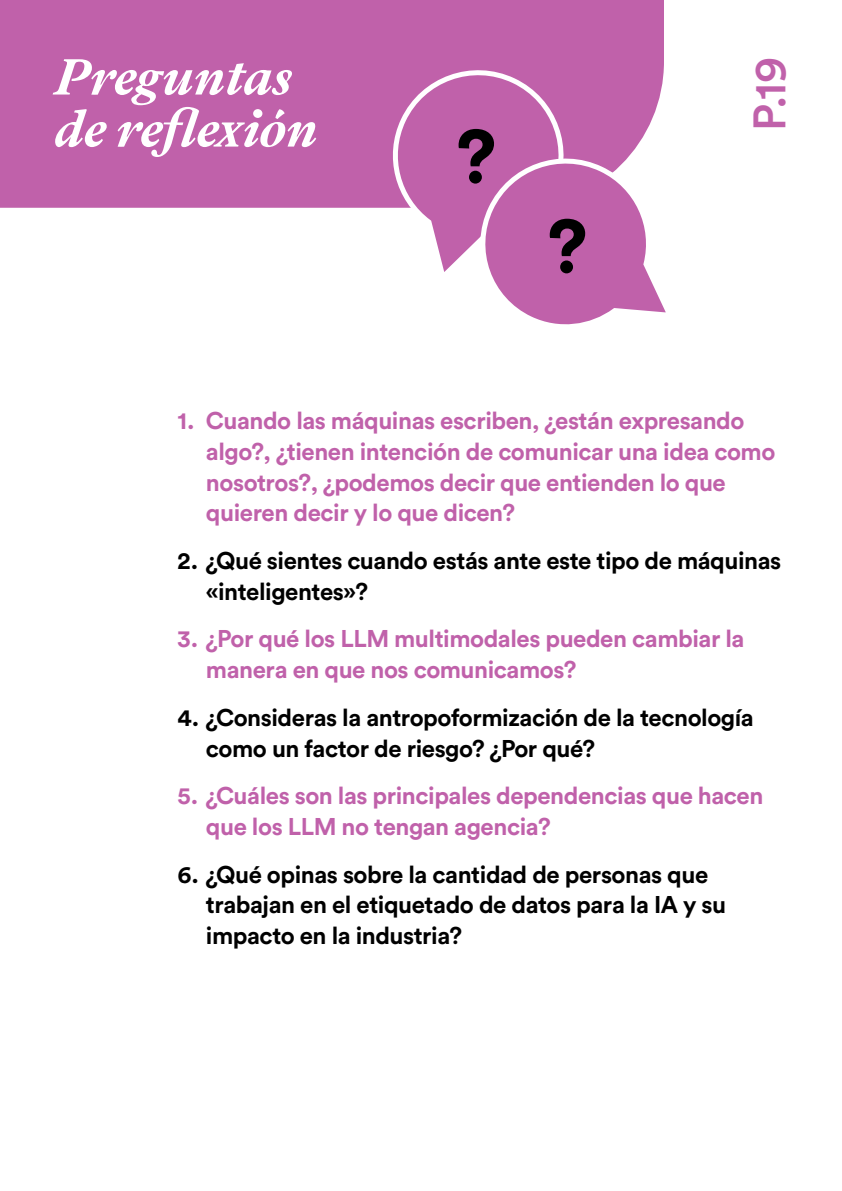
<style>
.page{position:relative;width:842px;height:1191px;background:#fff}
.page>*{position:absolute;margin:0;border:0;box-sizing:border-box;transform-origin:0 0}
.t1{font:900 74.5px "Circular Std";color:#000}
.t2{font:italic 700 56px/52px "Addington CF";letter-spacing:-.005em;color:#fff}
.t3{font:500 45px "Circular Std";color:#c061aa}
.t4{font:700 24px/30.8px "Circular Std";letter-spacing:-.02em;color:#c061aa}
.t5{font:700 24px/30.8px "Circular Std";letter-spacing:-.02em;color:#000}
</style>
<div class="page">
<div style="left:0;top:0;width:664px;height:208px;background:#c061aa"></div>
<svg style="left:379px;top:61px;width:200px;height:211px"></svg>
<svg style="left:465px;top:143px;width:201px;height:182px"></svg>
<h2 class="t2" style="left:55px;top:53px;width:264px">Preguntas de reflexión</h2>
<h1 class="t1" style="left:456px;top:107px;width:42px">?</h1>
<h1 class="t1" style="left:547px;top:197px;width:42px">?</h1>
<h3 class="t3" style="left:741px;top:131px;width:76px;rotate:-90deg">P.19</h3>
<p class="t4" style="left:206px;top:404px;width:571px;text-indent:-28px">1. Cuando las máquinas escriben, ¿están expresando algo?, ¿tienen intención de comunicar una idea como nosotros?, ¿podemos decir que entienden lo que quieren decir y lo que dicen?</p>
<p class="t5" style="left:206px;top:544px;width:577px;text-indent:-28px">2. ¿Qué sientes cuando estás ante este tipo de máquinas «inteligentes»?</p>
<p class="t4" style="left:206px;top:623px;width:540px;text-indent:-28px">3. ¿Por qué los LLM multimodales pueden cambiar la manera en que nos comunicamos?</p>
<p class="t5" style="left:206px;top:701px;width:549px;text-indent:-28px">4. ¿Consideras la antropoformización de la tecnología como un factor de riesgo? ¿Por qué?</p>
<p class="t4" style="left:206px;top:780px;width:559px;text-indent:-28px">5. ¿Cuáles son las principales dependencias que hacen que los LLM no tengan agencia?</p>
<p class="t5" style="left:206px;top:858px;width:522px;text-indent:-28px">6. ¿Qué opinas sobre la cantidad de personas que trabajan en el etiquetado de datos para la IA y su impacto en la industria?</p>
</div>
